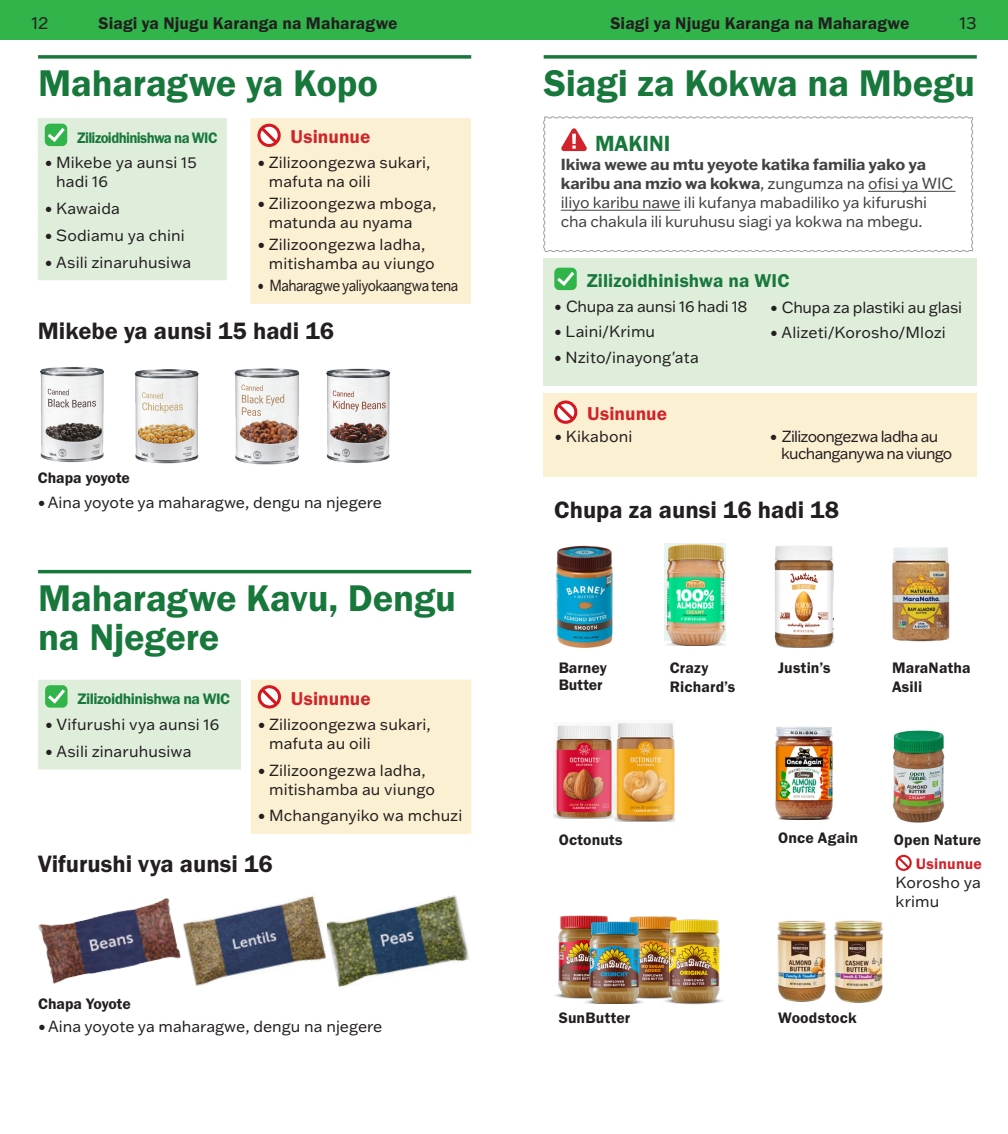
<style>
.page{position:relative;width:1008px;height:1134px;background:#fff}
.page>*{position:absolute;margin:0;border:0;box-sizing:border-box;transform-origin:0 0}
.Food{font:38.5px/38.5px "Franklin Gothic URW Dem";letter-spacing:-.005em;color:#18783c}
.Size{font:24.5px "Franklin Gothic URW Dem";color:#231f20}
.Benefits_Box_Paragraph{font:22.75px "Franklin Gothic URW Dem";color:#18783c}
.H_Do_not_buy{font:19.25px "Franklin Gothic URW Dem";letter-spacing:.005em;color:#d1232a}
.H_Approved{font:19.25px "Franklin Gothic URW Dem";letter-spacing:.005em;color:#18783c}
.t1{font:17.5px "Franklin Gothic URW Dem";letter-spacing:.005em;color:#231f20}
.t2{font:17.5px "Franklin Gothic ATF";color:#231f20}
.Brand{font:15.75px/18.9px "Franklin Gothic ATF";letter-spacing:.005em;color:#231f20}
.Benefits_Box_Paragraph-2{font:15.75px/18.9px "Franklin Gothic ATF";letter-spacing:-.01em;color:#414243}
.Brand-2{font:15.75px/18.9px "Franklin Gothic URW Dem";letter-spacing:.01em;color:#231f20}
.Brand-3{font:15.75px "Franklin Gothic ATF";letter-spacing:-.015em;color:#231f20}
.Brand-4{font:15.75px/17.5px "Franklin Gothic ATF";letter-spacing:-.04em;color:#231f20}
.Brand-5{font:15.75px "Franklin Gothic ATF";letter-spacing:-.04em;color:#231f20;scale:.86 1}
.H_Approved-2{font:15.75px "Franklin Gothic URW Dem";letter-spacing:-.035em;color:#18783c}
.H_Approved-3{font:15.75px "Franklin Gothic URW Dem";letter-spacing:-.035em;color:#18783c;scale:.94 1}
.Buy_A{font:15.75px "Franklin Gothic URW Dem";color:#231f20}
.Brand-6{font:15.75px "Franklin Gothic URW Dem";letter-spacing:.01em;color:#d1232a}
.s1{font-weight:700}
</style>
<div class="page">
<div style="left:504px;top:0;width:504px;height:39px;background:#31b44a"></div>
<div style="left:0;top:0;width:504px;height:39px;background:#31b44a"></div>
<img style="left:38px;top:898px;width:143px;height:86px">
<img style="left:183px;top:896px;width:144px;height:90px">
<img style="left:327px;top:895px;width:142px;height:92px">
<hr style="left:38px;top:570px;width:433px;height:3px;background:#18783c">
<img style="left:40px;top:367px;width:65px;height:96px">
<svg style="left:48px;top:389px;width:48px;height:19px"></svg>
<img style="left:134px;top:369px;width:65px;height:95px">
<svg style="left:142px;top:392px;width:41px;height:21px"></svg>
<img style="left:234px;top:368px;width:157px;height:97px">
<svg style="left:242px;top:385px;width:42px;height:31px"></svg>
<svg style="left:333px;top:391px;width:53px;height:21px"></svg>
<div style="left:38px;top:680px;width:203px;height:89px;background:#dfeedb"></div>
<div style="left:251px;top:680px;width:220px;height:154px;background:#fcf0d2"></div>
<svg style="left:544px;top:55px;width:433px;height:4px;background:#348853"></svg>
<svg style="left:38px;top:55px;width:433px;height:4px;background:#348853"></svg>
<div style="left:38px;top:118px;width:189px;height:162px;background:#dfeedb"></div>
<div style="left:250px;top:118px;width:221px;height:186px;background:#fcf0d2"></div>
<div style="left:543px;top:394px;width:433px;height:83px;background:#fcf0d2"></div>
<div style="left:543px;top:259px;width:433px;height:127px;background:#dfeedb"></div>
<div style="left:554px;top:268px;width:23px;height:22px;background:#31b44a;border-radius:5px"></div>
<svg style="left:554px;top:269px;width:23px;height:19px"></svg>
<div style="left:554px;top:400px;width:23px;height:24px;border:3px solid #d7171f;border-radius:50%"></div>
<svg style="left:554px;top:401px;width:23px;height:23px"></svg>
<svg style="left:543px;top:116px;width:431px;height:136px"></svg>
<svg style="left:896px;top:855px;width:16px;height:16px"></svg>
<img style="left:556px;top:545px;width:57px;height:103px">
<img style="left:554px;top:725px;width:60px;height:94px">
<img style="left:554px;top:915px;width:17px;height:84px">
<img style="left:665px;top:543px;width:60px;height:102px">
<img style="left:614px;top:723px;width:61px;height:98px">
<img style="left:571px;top:915px;width:84px;height:88px">
<img style="left:774px;top:546px;width:60px;height:101px">
<img style="left:775px;top:726px;width:58px;height:94px">
<img style="left:892px;top:547px;width:58px;height:95px">
<img style="left:892px;top:730px;width:53px;height:93px">
<img style="left:777px;top:920px;width:50px;height:82px">
<img style="left:833px;top:920px;width:51px;height:83px">
<img style="left:655px;top:916px;width:68px;height:89px">
<svg style="left:561px;top:128px;width:26px;height:23px"></svg>
<p class="t2" style="left:32px;top:11px;width:18px">12</p>
<p class="t1" style="left:98px;top:12px;width:301px">Siagi ya Njugu Karanga na Maharagwe</p>
<p class="t1" style="left:610px;top:12px;width:301px">Siagi ya Njugu Karanga na Maharagwe</p>
<p class="t2" style="left:959px;top:11px;width:19px">13</p>
<h2 class="Food" style="left:38px;top:64px;width:342px">Maharagwe ya Kopo</h2>
<h2 class="Food" style="left:544px;top:64px;width:433px">Siagi za Kokwa na Mbegu</h2>
<p class="H_Approved-3" style="left:77px;top:128px;width:151px">Zilizoidhinishwa na WIC</p>
<p class="Brand" style="left:56px;top:153px;width:142px;text-indent:-11px">• Mikebe ya aunsi 15 hadi 16</p>
<p class="Brand" style="left:45px;top:199px;width:77px">• Kawaida</p>
<p class="Brand" style="left:45px;top:225px;width:142px">• Sodiamu ya chini</p>
<p class="Brand" style="left:45px;top:252px;width:148px">• Asili zinaruhusiwa</p>
<p class="H_Do_not_buy" style="left:291px;top:125px;width:81px">Usinunue</p>
<p class="Brand" style="left:269px;top:153px;width:163px;text-indent:-11px">• Zilizoongezwa sukari, mafuta na oili</p>
<p class="Brand" style="left:269px;top:194px;width:169px;text-indent:-11px">• Zilizoongezwa mboga, matunda au nyama</p>
<p class="Brand" style="left:269px;top:235px;width:167px;text-indent:-11px">• Zilizoongezwa ladha, mitishamba au viungo</p>
<p class="Brand-5" style="left:257px;top:275px;width:235px">• Maharagwe yaliyokaangwa tena</p>
<p class="Benefits_Box_Paragraph" style="left:595px;top:129px;width:77px">MAKINI</p>
<p class="Benefits_Box_Paragraph-2" style="left:561px;top:155px;width:394px"><span class="s1">Ikiwa wewe au mtu yeyote katika familia yako ya karibu ana mzio wa kokwa</span>, zungumza na ofisi ya WIC iliyo karibu nawe ili kufanya mabadiliko ya kifurushi cha chakula ili kuruhusu siagi ya kokwa na mbegu.</p>
<p class="H_Approved" style="left:587px;top:268px;width:204px">Zilizoidhinishwa na WIC</p>
<p class="Brand-3" style="left:554px;top:296px;width:195px">• Chupa za aunsi 16 hadi 18</p>
<p class="Brand" style="left:554px;top:322px;width:102px">• Laini/Krimu</p>
<p class="Brand" style="left:554px;top:347px;width:146px">• Nzito/inayong'ata</p>
<p class="Brand-3" style="left:770px;top:296px;width:193px">• Chupa za plastiki au glasi</p>
<p class="Brand" style="left:770px;top:322px;width:177px">• Alizeti/Korosho/Mlozi</p>
<p class="Size" style="left:38px;top:316px;width:298px">Mikebe ya aunsi 15 hadi 16</p>
<p class="Buy_A" style="left:38px;top:468px;width:94px">Chapa yoyote</p>
<p class="Brand" style="left:38px;top:493px;width:346px">•Aina yoyote ya maharagwe, dengu na njegere</p>
<h2 class="Food" style="left:38px;top:578px;width:420px">Maharagwe Kavu, Dengu na Njegere</h2>
<p class="H_Approved-2" style="left:77px;top:689px;width:154px">Zilizoidhinishwa na WIC</p>
<p class="Brand" style="left:45px;top:714px;width:176px">• Vifurushi vya aunsi 16</p>
<p class="Brand" style="left:45px;top:741px;width:148px">• Asili zinaruhusiwa</p>
<p class="H_Do_not_buy" style="left:291px;top:687px;width:81px">Usinunue</p>
<p class="Brand" style="left:269px;top:714px;width:163px;text-indent:-11px">• Zilizoongezwa sukari, mafuta au oili</p>
<p class="Brand" style="left:269px;top:760px;width:167px;text-indent:-11px">• Zilizoongezwa ladha, mitishamba au viungo</p>
<p class="Brand" style="left:258px;top:806px;width:206px">• Mchanganyiko wa mchuzi</p>
<p class="Size" style="left:38px;top:849px;width:236px">Vifurushi vya aunsi 16</p>
<p class="Brand-2" style="left:38px;top:994px;width:94px">Chapa Yoyote</p>
<p class="Brand" style="left:38px;top:1016px;width:346px">•Aina yoyote ya maharagwe, dengu na njegere</p>
<p class="H_Do_not_buy" style="left:587px;top:402px;width:81px">Usinunue</p>
<p class="Brand" style="left:554px;top:426px;width:79px">• Kikaboni</p>
<p class="Brand-4" style="left:781px;top:427px;width:173px;text-indent:-11px">• Zilizoongezwa ladha au kuchanganywa na viungo</p>
<p class="Size" style="left:554px;top:495px;width:286px">Chupa za aunsi 16 hadi 18</p>
<p class="Brand-2" style="left:559px;top:659px;width:49px;line-height:17.5px">Barney<br>Butter</p>
<p class="Brand-2" style="left:670px;top:658px;width:67px">Crazy<br>Richard’s</p>
<p class="Brand-2" style="left:778px;top:658px;width:54px">Justin’s</p>
<p class="Brand-2" style="left:892px;top:658px;width:80px">MaraNatha<br>Asili</p>
<p class="Brand-2" style="left:559px;top:830px;width:66px">Octonuts</p>
<p class="Brand-2" style="left:559px;top:1009px;width:73px">SunButter</p>
<p class="Brand-2" style="left:778px;top:828px;width:82px">Once Again</p>
<p class="Brand-2" style="left:894px;top:830px;width:89px">Open Nature</p>
<p class="Brand-6" style="left:916px;top:854px;width:68px">Usinunue</p>
<p class="Brand" style="left:896px;top:873px;width:87px">Korosho ya krimu</p>
<p class="Brand-2" style="left:778px;top:1009px;width:80px">Woodstock</p>
</div>
